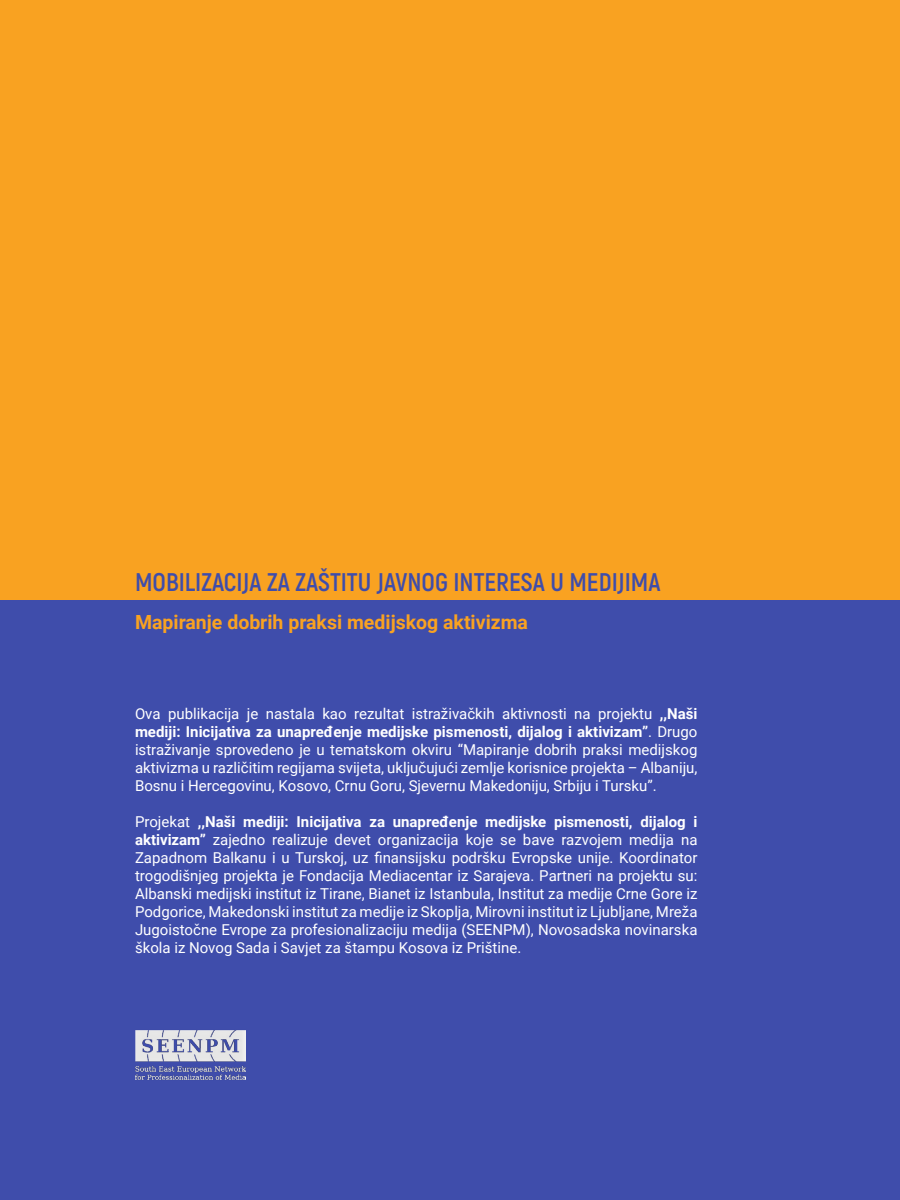
<style>
.page{position:relative;width:900px;height:1200px;background:#fff}
.page>*{position:absolute;margin:0;border:0;box-sizing:border-box;transform-origin:0 0}
.chapter_title{font:700 25.5px "Akrobat";color:#3f4dab}
.chapter_title-2{font:700 19.5px "Roboto";color:#f9a221}
.body{font:15px/18px "Roboto";color:#fff;text-align:justify}
.s1{font-weight:700}
</style>
<div class="page">
<div style="left:0;top:600px;width:900px;height:600px;background:#3f4dab"></div>
<div style="left:0;top:0;width:900px;height:600px;background:#f9a221"></div>
<img style="left:135px;top:1030px;width:111px;height:50px">
<p class="chapter_title" style="left:135px;top:566px;width:527px">MOBILIZACIJA ZA ZAŠTITU JAVNOG INTERESA U MEDIJIMA</p>
<p class="chapter_title-2" style="left:135px;top:608px;width:395px">Mapiranje dobrih praksi medijskog aktivizma</p>
<p class="body" style="left:135px;top:704px;width:564px">Ova publikacija je nastala kao rezultat istraživačkih aktivnosti na projektu <span class="s1">,,Naši mediji: Inicijativa za unapređenje medijske pismenosti, dijalog i aktivizam”</span>. Drugo istraživanje sprovedeno je u tematskom okviru “Mapiranje dobrih praksi medijskog aktivizma u različitim regijama svijeta, uključujući zemlje korisnice projekta – Albaniju, Bosnu i Hercegovinu, Kosovo, Crnu Goru, Sjevernu Makedoniju, Srbiju i Tursku”.</p>
<p class="body" style="left:135px;top:812px;width:564px">Projekat <span class="s1">,,Naši mediji: Inicijativa za unapređenje medijske pismenosti, dijalog i aktivizam”</span> zajedno realizuje devet organizacija koje se bave razvojem medija na Zapadnom Balkanu i u Turskoj, uz finansijsku podršku Evropske unije. Koordinator trogodišnjeg projekta je Fondacija Mediacentar iz Sarajeva. Partneri na projektu su:<br>Albanski medijski institut iz Tirane, Bianet iz Istanbula, Institut za medije Crne Gore iz Podgorice, Makedonski institut za medije iz Skoplja, Mirovni institut iz Ljubljane, Mreža Jugoistočne Evrope za profesionalizaciju medija (SEENPM), Novosadska novinarska škola iz Novog Sada i Savjet za štampu Kosova iz Prištine.</p>
</div>
